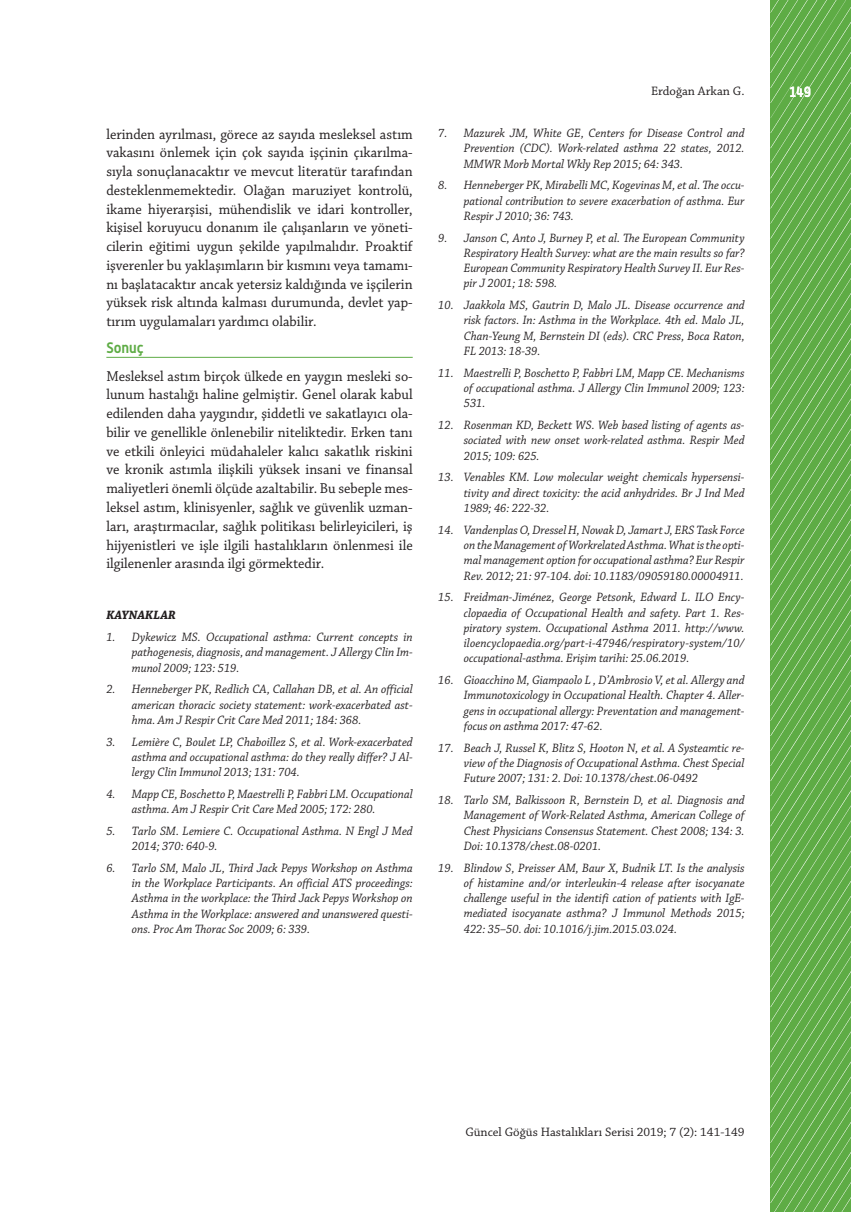
<style>
.page{position:relative;width:851px;height:1212px;background:#fff}
.page>*{position:absolute;margin:0;border:0;box-sizing:border-box;transform-origin:0 0}
.t1{font:15px/18.8px "Chaparral Pro";color:#231f20;text-align:justify;scale:.95 1}
.t2{font:700 15px "Alwyn OT";color:#5eac45;scale:.95 1}
.t3{font:700 15px "Alwyn OT";color:#fff;scale:.85 1}
.t4{font:12.9px "Chaparral Pro";color:#231f20}
.t5{font:italic 12.75px/15.3px "Chaparral Pro";color:#231f20;text-align:justify;scale:.95 1}
.t6{font:italic 700 12.75px "Chaparral Pro";color:#231f20;scale:.95 1}
</style>
<div class="page">
<svg style="left:770px;top:0;width:80px;height:1212px;background:#66b04f"></svg>
<hr style="left:106px;top:357px;width:306px;height:1px;background:#5eac45">
<p class="t1" style="left:106px;top:125px;width:324px">lerinden ayrılması, görece az sayıda mesleksel astım vakasını önlemek için çok sayıda işçinin çıkarılma&shy;sıyla sonuçlanacaktır ve mevcut literatür tarafından desteklenmemektedir. Olağan maruziyet kontrolü, ikame hiyerarşisi, mühendislik ve idari kontroller, kişisel koruyucu donanım ile çalışanların ve yöneti&shy;cilerin eğitimi uygun şekilde yapılmalıdır. Proaktif işverenler bu yaklaşımların bir kısmını veya tamamı&shy;nı başlatacaktır ancak yetersiz kaldığında ve işçilerin yüksek risk altında kalması durumunda, devlet yap&shy;tırım uygulamaları yardımcı olabilir.</p>
<p class="t2" style="left:106px;top:339px;width:41px">Sonuç</p>
<p class="t1" style="left:106px;top:367px;width:324px">Mesleksel astım birçok ülkede en yaygın mesleki so&shy;lunum hastalığı haline gelmiştir. Genel olarak kabul edilenden daha yaygındır, şiddetli ve sakatlayıcı ola&shy;bilir ve genellikle önlenebilir niteliktedir. Erken tanı ve etkili önleyici müdahaleler kalıcı sakatlık riskini ve kronik astımla ilişkili yüksek insani ve finansal maliyetleri önemli ölçüde azaltabilir. Bu sebeple mes&shy;leksel astım, klinisyenler, sağlık ve güvenlik uzman&shy;ları, araştırmacılar, sağlık politikası belirleyicileri, iş hijyenistleri ve işle ilgili hastalıkların önlenmesi ile ilgilenenler arasında ilgi görmektedir.</p>
<p class="t6" style="left:106px;top:608px;width:75px">KAYNAKLAR</p>
<p class="t5" style="left:132px;top:630px;width:297px;text-indent:-26px">1. Dykewicz MS. Occupational asthma: Current concepts in pathogenesis, diagnosis, and management. J Allergy Clin Im&shy;munol 2009; 123: 519.</p>
<p class="t5" style="left:132px;top:682px;width:297px;text-indent:-26px">2. Henneberger PK, Redlich CA, Callahan DB, et al. An official american thoracic society statement: work-exacerbated ast&shy;hma. Am J Respir Crit Care Med 2011; 184: 368.</p>
<p class="t5" style="left:132px;top:734px;width:297px;text-indent:-26px">3. Lemière C, Boulet LP, Chaboillez S, et al. Work-exacerbated asthma and occupational asthma: do they really differ? J Al&shy;lergy Clin Immunol 2013; 131: 704.</p>
<p class="t5" style="left:132px;top:787px;width:297px;text-indent:-26px">4. Mapp CE, Boschetto P, Maestrelli P, Fabbri LM. Occupational asthma. Am J Respir Crit Care Med 2005; 172: 280.</p>
<p class="t5" style="left:132px;top:824px;width:297px;text-indent:-26px">5. Tarlo SM. Lemiere C. Occupational Asthma. N Engl J Med<br>2014; 370: 640-9.</p>
<p class="t5" style="left:132px;top:861px;width:297px;text-indent:-26px">6. Tarlo SM, Malo JL, Third Jack Pepys Workshop on Asthma in the Workplace Participants. An official ATS proceedings:<br>Asthma in the workplace: the Third Jack Pepys Workshop on Asthma in the Workplace: answered and unanswered questi&shy;ons. Proc Am Thorac Soc 2009; 6: 339.</p>
<p class="t4" style="left:651px;top:83px;width:95px">Erdoğan Arkan G.</p>
<p class="t3" style="left:788px;top:82px;width:28px">149</p>
<p class="t5" style="left:463px;top:126px;width:297px;text-indent:-26px">7. Mazurek JM, White GE, Centers for Disease Control and Prevention (CDC). Work-related asthma 22 states, 2012.<br>MMWR Morb Mortal Wkly Rep 2015; 64: 343.</p>
<p class="t5" style="left:463px;top:178px;width:297px;text-indent:-26px">8. Henneberger PK, Mirabelli MC, Kogevinas M, et al. The occu&shy;pational contribution to severe exacerbation of asthma. Eur Respir J 2010; 36: 743.</p>
<p class="t5" style="left:463px;top:230px;width:297px;text-indent:-26px">9. Janson C, Anto J, Burney P, et al. The European Community Respiratory Health Survey: what are the main results so far?<br>European Community Respiratory Health Survey II. Eur Res&shy;pir J 2001; 18: 598.</p>
<p class="t5" style="left:463px;top:298px;width:297px;text-indent:-26px">10. Jaakkola MS, Gautrin D, Malo JL. Disease occurrence and risk factors. In: Asthma in the Workplace. 4th ed. Malo JL, Chan-Yeung M, Bernstein DI (eds). CRC Press, Boca Raton, FL 2013: 18-39.</p>
<p class="t5" style="left:463px;top:366px;width:297px;text-indent:-26px">11. Maestrelli P, Boschetto P, Fabbri LM, Mapp CE. Mechanisms of occupational asthma. J Allergy Clin Immunol 2009; 123:<br>531.</p>
<p class="t5" style="left:463px;top:418px;width:297px;text-indent:-26px">12. Rosenman KD, Beckett WS. Web based listing of agents as&shy;sociated with new onset work-related asthma. Respir Med 2015; 109: 625.</p>
<p class="t5" style="left:463px;top:470px;width:297px;text-indent:-26px">13. Venables KM. Low molecular weight chemicals hypersensi&shy;tivity and direct toxicity: the acid anhydrides. Br J Ind Med 1989; 46: 222-32.</p>
<p class="t5" style="left:463px;top:522px;width:297px;text-indent:-26px">14. Vandenplas O, Dressel H, Nowak D, Jamart J, ERS Task Force on the Management of Workrelated Asthma. What is the opti&shy;mal management option for occupational asthma? Eur Respir Rev. 2012; 21: 97-104. doi: 10.1183/09059180.00004911.</p>
<p class="t5" style="left:463px;top:590px;width:297px;text-indent:-26px">15. Freidman-Jiménez, George Petsonk, Edward L. ILO Ency&shy;clopaedia of Occupational Health and safety. Part 1. Res&shy;piratory system. Occupational Asthma 2011. http://www. iloencyclopaedia.org/part-i-47946/respiratory-system/10/ occupational-asthma. Erişim tarihi: 25.06.2019.</p>
<p class="t5" style="left:463px;top:673px;width:297px;text-indent:-26px">16. Gioacchino M, Giampaolo L , D’Ambrosio V, et al. Allergy and Immunotoxicology in Occupational Health. Chapter 4. Aller&shy;gens in occupational allergy: Preventation and management&shy;focus on asthma 2017: 47-62.</p>
<p class="t5" style="left:463px;top:740px;width:297px;text-indent:-26px">17. Beach J, Russel K, Blitz S, Hooton N, et al. A Systeamtic re&shy;view of the Diagnosis of Occupational Asthma. Chest Special Future 2007; 131: 2. Doi: 10.1378/chest.06-0492</p>
<p class="t5" style="left:463px;top:793px;width:297px;text-indent:-26px">18. Tarlo SM, Balkissoon R, Bernstein D, et al. Diagnosis and Management of Work-Related Asthma, American College of Chest Physicians Consensus Statement. Chest 2008; 134: 3.<br>Doi: 10.1378/chest.08-0201.</p>
<p class="t5" style="left:463px;top:860px;width:297px;text-indent:-26px">19. Blindow S, Preisser AM, Baur X, Budnik LT. Is the analysis of histamine and/or interleukin-4 release after isocyanate challenge useful in the identifi cation of patients with IgE&shy;mediated isocyanate asthma? J Immunol Methods 2015; 422: 35–50. doi: 10.1016/j.jim.2015.03.024.</p>
<p class="t4" style="left:465px;top:1125px;width:281px">Güncel Göğüs Hastalıkları Serisi 2019; 7 (2): 141-149</p>
</div>
